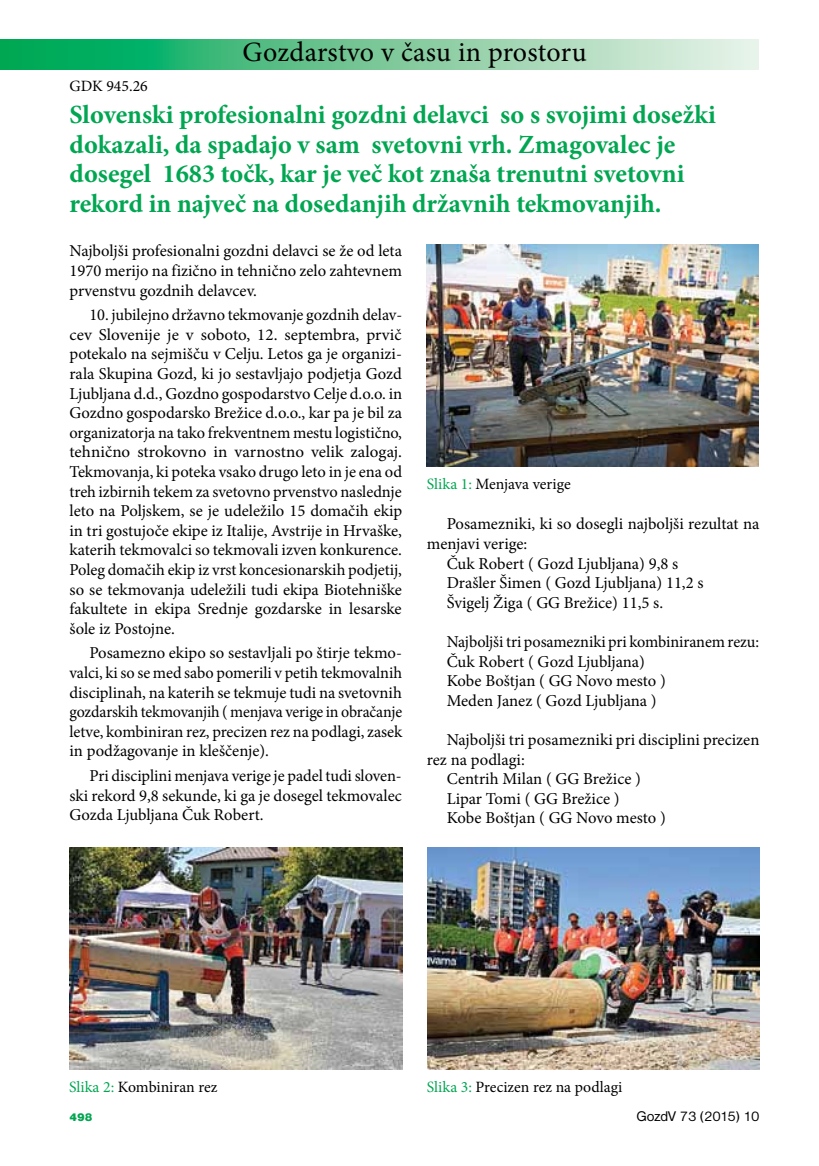
<style>
.page{position:relative;width:819px;height:1166px;background:#fff}
.page>*{position:absolute;margin:0;border:0;box-sizing:border-box;transform-origin:0 0}
.t1{font:28px "Minion Pro";letter-spacing:.005em;color:#000}
.t2{font:700 26.25px/29.8px "Minion Pro";color:#00a651}
.t3{font:16.62px/19.6px "Minion Pro";color:#000;text-align:justify}
.t4{font:15.75px "Minion Pro";color:#000}
.t5{font:14.53px "Nimbus San DEE";color:#000}
.t6{font:11.38px "Nimbus San DEE Blac";color:#00a651}
.s1{color:#00a651}
</style>
<div class="page">
<svg style="left:0;top:40px;width:759px;height:29px;background:#70c999"></svg>
<img style="left:426px;top:244px;width:333px;height:222px">
<img style="left:70px;top:848px;width:332px;height:221px">
<img style="left:427px;top:848px;width:332px;height:221px">
<p class="t4" style="left:69px;top:76px;width:80px">GDK 945.26</p>
<h1 class="t1" style="left:243px;top:34px;width:345px">Gozdarstvo v času in prostoru</h1>
<h2 class="t2" style="left:69px;top:99px;width:648px">Slovenski profesionalni gozdni delavci so s svojimi dosežki dokazali, da spadajo v sam svetovni vrh. Zmagovalec je dosegel 1683 točk, kar je več kot znaša trenutni svetovni rekord in največ na dosedanjih državnih tekmovanjih.</h2>
<p class="t3" style="left:69px;top:241px;width:334px">Najboljši profesionalni gozdni delavci se že od leta 1970 merijo na fizično in tehnično zelo zahtevnem prvenstvu gozdnih delavcev.</p>
<p class="t3" style="left:69px;top:305px;width:334px;text-indent:20px">10. jubilejno državno tekmovanje gozdnih delav&shy;cev Slovenije je v soboto, 12. septembra, prvič potekalo na sejmišču v Celju. Letos ga je organizi&shy;rala Skupina Gozd, ki jo sestavljajo podjetja Gozd Ljubljana d.d., Gozdno gospodarstvo Celje d.o.o. in Gozdno gospodarsko Brežice d.o.o., kar pa je bil za organizatorja na tako frekventnem mestu logistično, tehnično strokovno in varnostno velik zalogaj.<br>Tekmovanja, ki poteka vsako drugo leto in je ena od treh izbirnih tekem za svetovno prvenstvo naslednje leto na Poljskem, se je udeležilo 15 domačih ekip in tri gostujoče ekipe iz Italije, Avstrije in Hrvaške, katerih tekmovalci so tekmovali izven konkurence.<br>Poleg domačih ekip iz vrst koncesionarskih podjetij, so se tekmovanja udeležili tudi ekipa Biotehniške fakultete in ekipa Srednje gozdarske in lesarske šole iz Postojne.</p>
<p class="t3" style="left:69px;top:643px;width:334px;text-indent:20px">Posamezno ekipo so sestavljali po štirje tekmo&shy;valci, ki so se med sabo pomerili v petih tekmovalnih disciplinah, na katerih se tekmuje tudi na svetovnih gozdarskih tekmovanjih ( menjava verige in obračanje letve, kombiniran rez, precizen rez na podlagi, zasek in podžagovanje in kleščenje).</p>
<p class="t3" style="left:69px;top:766px;width:334px;text-indent:20px">Pri disciplini menjava verige je padel tudi sloven&shy;ski rekord 9,8 sekunde, ki ga je dosegel tekmovalec Gozda Ljubljana Čuk Robert.</p>
<p class="t4" style="left:427px;top:473px;width:145px"><span class="s1">Slika 1:</span> Menjava verige</p>
<p class="t3" style="left:446px;top:514px;width:314px">Posamezniki, ki so dosegli najboljši rezultat na</p>
<p class="t3" style="left:427px;top:534px;width:102px">menjavi verige:</p>
<p class="t3" style="left:446px;top:553px;width:233px">Čuk Robert ( Gozd Ljubljana) 9,8 s</p>
<p class="t3" style="left:446px;top:573px;width:258px">Drašler Šimen ( Gozd Ljubljana) 11,2 s</p>
<p class="t3" style="left:446px;top:593px;width:218px">Švigelj Žiga ( GG Brežice) 11,5 s.</p>
<p class="t3" style="left:446px;top:632px;width:314px;text-align:left">Najboljši tri posamezniki pri kombiniranem rezu:<br>Čuk Robert ( Gozd Ljubljana)<br>Kobe Boštjan ( GG Novo mesto )<br>Meden Janez ( Gozd Ljubljana )</p>
<p class="t3" style="left:446px;top:730px;width:314px">Najboljši tri posamezniki pri disciplini precizen</p>
<p class="t3" style="left:427px;top:749px;width:99px">rez na podlagi:</p>
<p class="t3" style="left:446px;top:769px;width:196px">Centrih Milan ( GG Brežice )</p>
<p class="t3" style="left:446px;top:789px;width:174px">Lipar Tomi ( GG Brežice )</p>
<p class="t3" style="left:446px;top:808px;width:221px">Kobe Boštjan ( GG Novo mesto )</p>
<p class="t4" style="left:69px;top:1076px;width:150px"><span class="s1">Slika 2:</span> Kombiniran rez</p>
<p class="t4" style="left:427px;top:1076px;width:197px"><span class="s1">Slika 3:</span> Precizen rez na podlagi</p>
<p class="t6" style="left:69px;top:1110px;width:25px">498</p>
<p class="t5" style="left:636px;top:1108px;width:124px">GozdV 73 (2015) 10</p>
</div>
